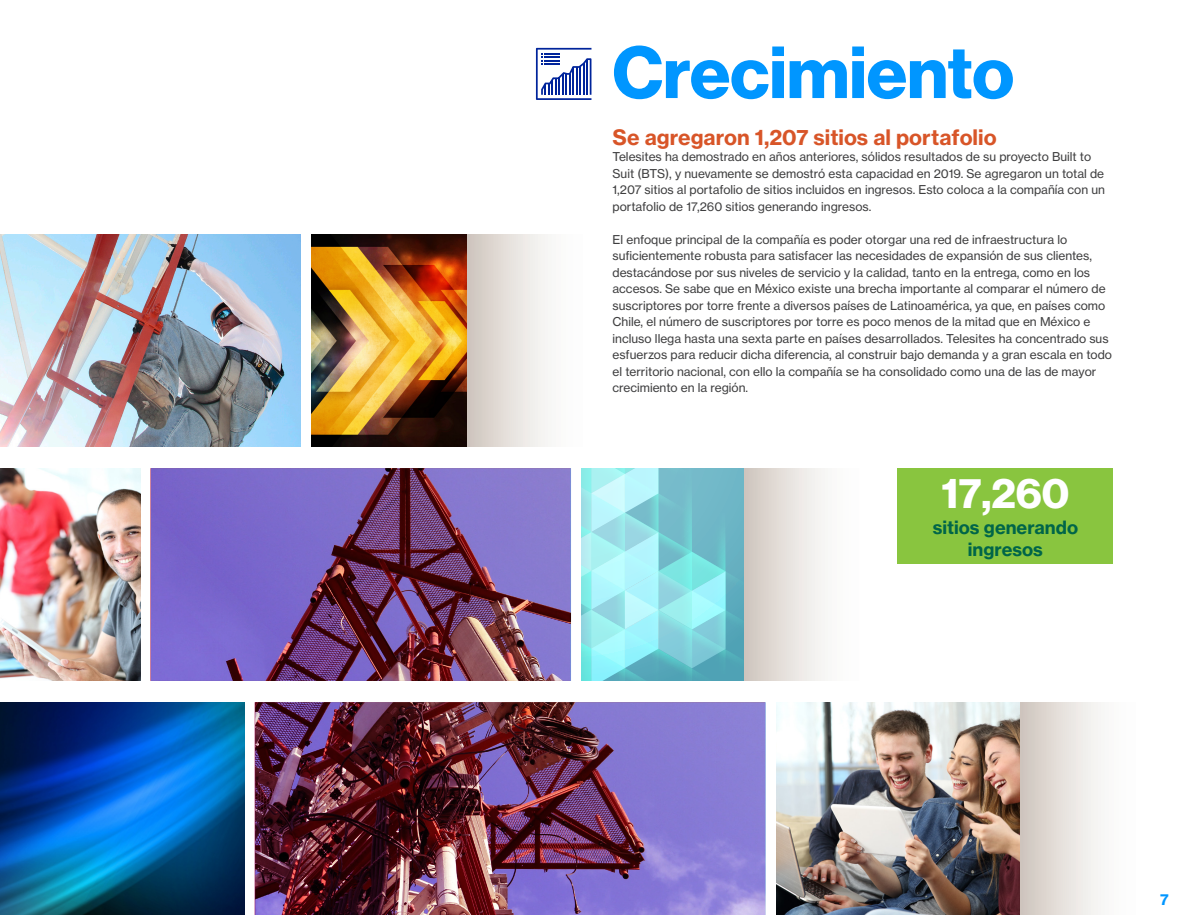
<style>
.page{position:relative;width:1191px;height:915px;background:#fff}
.page>*{position:absolute;margin:0;border:0;box-sizing:border-box;transform-origin:0 0}
.t1{font:72px "N Haas Grotesk DS Pro 75 Bd";color:#0096ff}
.t2{font:42px "N Haas Grotesk DS Pro 75 Bd";color:#fff}
.t3{font:21px "N Haas Grotesk TX Pro 75 Bd";color:#d85528}
.t4{font:18px/21.6px "N Haas Grotesk TX Pro 75 Bd";color:#006549;text-align:center}
.t5{font:15px "N Haas Grotesk TX Pro 75 Bd";color:#0096ff}
.t6{font:12px/16.5px "N Haas Grotesk TX Pro 55 Rg";color:#3e3e3f}
</style>
<div class="page">
<img style="left:311px;top:234px;width:157px;height:212px">
<img style="left:0;top:234px;width:301px;height:212px">
<div style="left:468px;top:234px;width:127px;height:212px;background:linear-gradient(to right,#d4ccc4,#fff)"></div>
<img style="left:0;top:468px;width:140px;height:212px">
<img style="left:150px;top:468px;width:615px;height:446px">
<svg style="left:581px;top:468px;width:163px;height:212px;background:#89d7df"></svg>
<div style="left:744px;top:468px;width:128px;height:212px;background:linear-gradient(to right,#d4cbc4,#fff)"></div>
<img style="left:0;top:702px;width:244px;height:212px">
<img style="left:776px;top:702px;width:244px;height:212px">
<div style="left:1020px;top:702px;width:128px;height:212px;background:linear-gradient(to right,#d4cbc4,#fff)"></div>
<div style="left:897px;top:468px;width:216px;height:95px;background:#89c53f"></div>
<svg style="left:536px;top:48px;width:55px;height:52px"></svg>
<div style="left:1137px;top:882px;width:54px;height:32px;background:#fff"></div>
<p class="t1" style="left:612px;top:31px;width:403px">Crecimiento</p>
<p class="t3" style="left:612px;top:123px;width:385px">Se agregaron 1,207 sitios al portafolio</p>
<p class="t6" style="left:612px;top:148px;width:494px">Telesites ha demostrado en años anteriores, sólidos resultados de su proyecto Built to Suit (BTS), y nuevamente se demostró esta capacidad en 2019. Se agregaron un total de 1,207 sitios al portafolio de sitios incluidos en ingresos. Esto coloca a la compañía con un portafolio de 17,260 sitios generando ingresos.</p>
<p class="t6" style="left:612px;top:231px;width:501px">El enfoque principal de la compañía es poder otorgar una red de infraestructura lo suficientemente robusta para satisfacer las necesidades de expansión de sus clientes, destacándose por sus niveles de servicio y la calidad, tanto en la entrega, como en los accesos. Se sabe que en México existe una brecha importante al comparar el número de suscriptores por torre frente a diversos países de Latinoamérica, ya que, en países como Chile, el número de suscriptores por torre es poco menos de la mitad que en México e incluso llega hasta una sexta parte en países desarrollados. Telesites ha concentrado sus esfuerzos para reducir dicha diferencia, al construir bajo demanda y a gran escala en todo el territorio nacional, con ello la compañía se ha consolidado como una de las de mayor crecimiento en la región.</p>
<p class="t2" style="left:941px;top:469px;width:129px">17,260</p>
<p class="t4" style="left:932px;top:516px;width:147px">sitios generando ingresos</p>
<p class="t5" style="left:1160px;top:889px;width:10px">7</p>
</div>
